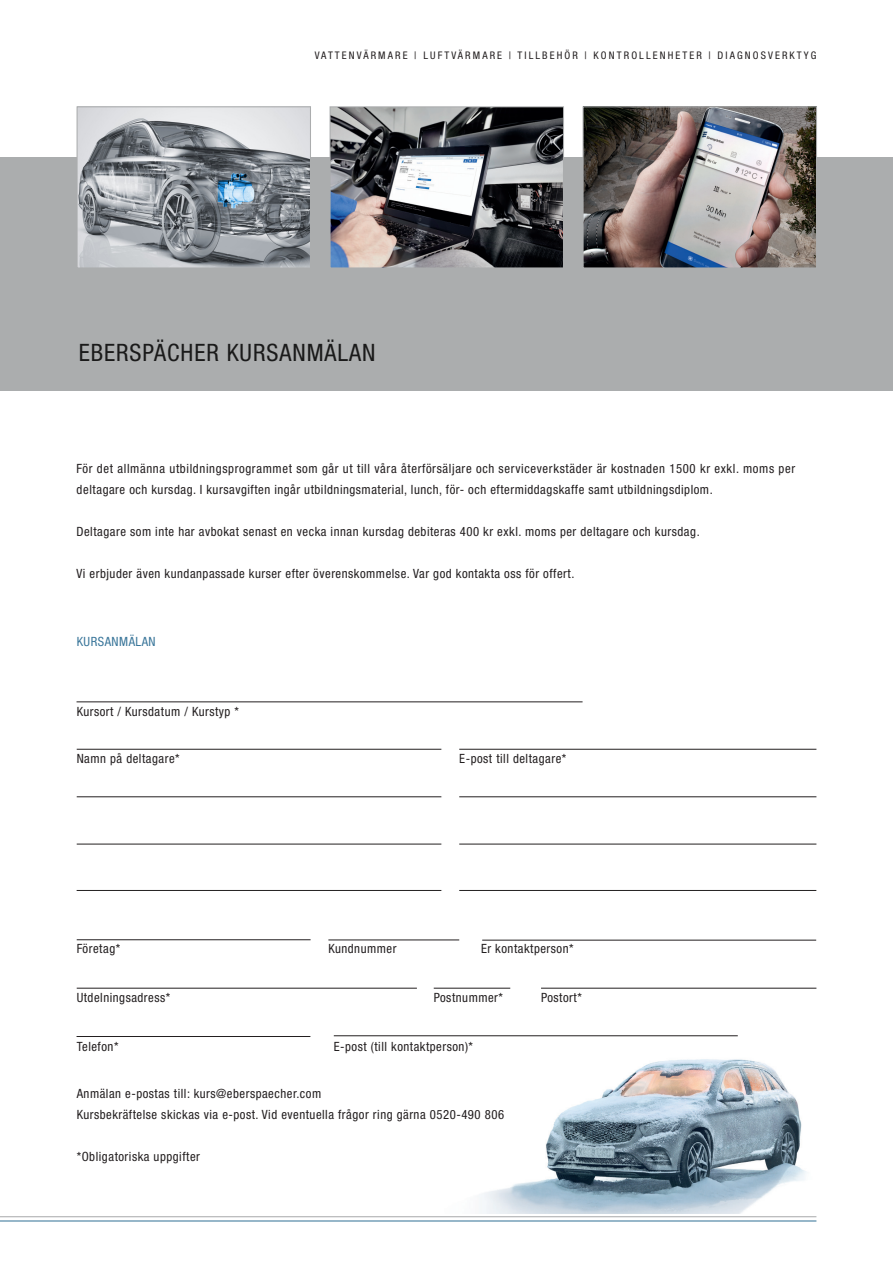
<style>
.page{position:relative;width:893px;height:1263px;background:#fff}
.page>*{position:absolute;margin:0;border:0;box-sizing:border-box;transform-origin:0 0}
.t1{font:condensed 24px "Helvetica Neue LTW1 G";letter-spacing:.04em;color:#1a1a1a}
.Bröd__8_5_14__40{font:condensed 12.75px/21px "Helvetica Neue LTW1 G";letter-spacing:.04em;color:#231f20}
.Rub2_8_5_14__40{font:condensed 12.75px "Helvetica Neue LTW1 G";letter-spacing:.04em;color:#3a769a}
.t2{font:condensed 10.5px "Helvetica Neue LTW1 G";letter-spacing:.2em;color:#231f20}
</style>
<div class="page">
<hr style="left:0;top:1216px;width:816px;height:1px;background:#abadae">
<hr style="left:0;top:1220px;width:816px;height:1px;background:#3a769a">
<div style="left:0;top:157px;width:893px;height:234px;background:#abadae"></div>
<img style="left:480px;top:1059px;width:326px;height:155px">
<hr style="left:77px;top:890px;width:739px;height:1px;background:#231f20">
<img style="left:79px;top:108px;width:230px;height:158px">
<div style="left:77px;top:106px;width:234px;height:162px;border:1px solid #abadae"></div>
<hr style="left:77px;top:701px;width:506px;height:1px;background:#231f20">
<hr style="left:77px;top:1036px;width:233px;height:1px;background:#231f20">
<hr style="left:334px;top:1035px;width:404px;height:1px;background:#231f20">
<hr style="left:77px;top:749px;width:739px;height:1px;background:#231f20">
<hr style="left:77px;top:988px;width:340px;height:1px;background:#231f20">
<hr style="left:77px;top:844px;width:739px;height:1px;background:#231f20">
<hr style="left:77px;top:796px;width:739px;height:1px;background:#231f20">
<hr style="left:77px;top:939px;width:234px;height:1px;background:#231f20">
<hr style="left:482px;top:940px;width:334px;height:1px;background:#231f20">
<div style="left:441px;top:740px;width:18px;height:159px;background:#fff"></div>
<hr style="left:434px;top:988px;width:76px;height:1px;background:#231f20">
<hr style="left:541px;top:988px;width:275px;height:1px;background:#231f20">
<hr style="left:328px;top:939px;width:131px;height:1px;background:#231f20">
<img style="left:332px;top:108px;width:230px;height:158px">
<div style="left:330px;top:106px;width:234px;height:162px;border:1px solid #abadae"></div>
<img style="left:585px;top:108px;width:230px;height:158px">
<div style="left:583px;top:106px;width:234px;height:162px;border:1px solid #abadae"></div>
<p class="t2" style="left:315px;top:49px;width:503px">VATTENVÄRMARE | LUFTVÄRMARE | TILLBEHÖR | KONTROLLENHETER | DIAGNOSVERKTYG</p>
<p class="t1" style="left:79px;top:339px;width:298px">EBERSPÄCHER KURSANMÄLAN</p>
<p class="Bröd__8_5_14__40" style="left:77px;top:458px;width:720px">För det allmänna utbildningsprogrammet som går ut till våra återförsäljare och serviceverkstäder är kostnaden 1500 kr exkl. moms per deltagare och kursdag. I kursavgiften ingår utbildningsmaterial, lunch, för- och eftermiddagskaffe samt utbildningsdiplom.</p>
<p class="Bröd__8_5_14__40" style="left:77px;top:521px;width:625px">Deltagare som inte har avbokat senast en vecka innan kursdag debiteras 400 kr exkl. moms per deltagare och kursdag.</p>
<p class="Bröd__8_5_14__40" style="left:77px;top:563px;width:499px">Vi erbjuder även kundanpassade kurser efter överenskommelse. Var god kontakta oss för offert.</p>
<p class="Rub2_8_5_14__40" style="left:77px;top:634px;width:81px">KURSANMÄLAN</p>
<p class="Bröd__8_5_14__40" style="left:77px;top:701px;width:164px">Kursort / Kursdatum / Kurstyp *</p>
<p class="Bröd__8_5_14__40" style="left:77px;top:748px;width:104px">Namn på deltagare*</p>
<p class="Bröd__8_5_14__40" style="left:459px;top:748px;width:109px">E-post till deltagare*</p>
<p class="Bröd__8_5_14__40" style="left:77px;top:938px;width:45px">Företag*</p>
<p class="Bröd__8_5_14__40" style="left:481px;top:938px;width:94px">Er kontaktperson*</p>
<p class="Bröd__8_5_14__40" style="left:328px;top:938px;width:70px">Kundnummer</p>
<p class="Bröd__8_5_14__40" style="left:77px;top:987px;width:95px">Utdelningsadress*</p>
<p class="Bröd__8_5_14__40" style="left:77px;top:1036px;width:43px">Telefon*</p>
<p class="Bröd__8_5_14__40" style="left:434px;top:987px;width:71px">Postnummer*</p>
<p class="Bröd__8_5_14__40" style="left:541px;top:987px;width:42px">Postort*</p>
<p class="Bröd__8_5_14__40" style="left:334px;top:1035px;width:141px">E-post (till kontaktperson)*</p>
<p class="Bröd__8_5_14__40" style="left:77px;top:1082px;width:246px">Anmälan e-postas till: kurs@eberspaecher.com</p>
<p class="Bröd__8_5_14__40" style="left:77px;top:1103px;width:429px">Kursbekräftelse skickas via e-post. Vid eventuella frågor ring gärna 0520-490 806</p>
<p class="Bröd__8_5_14__40" style="left:77px;top:1145px;width:125px">*Obligatoriska uppgifter</p>
</div>
